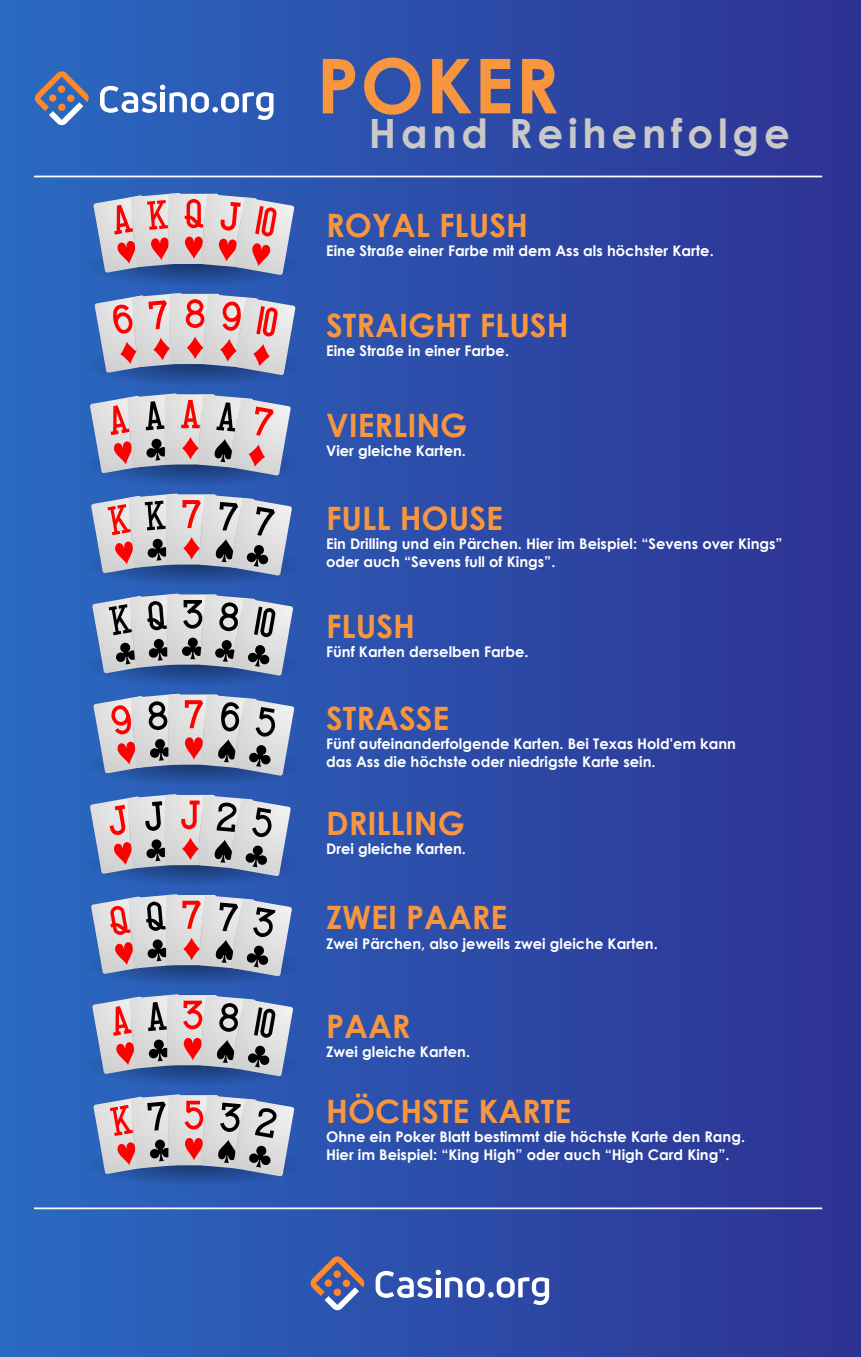
<style>
.page{position:relative;width:861px;height:1357px;background:#fff}
.page>*{position:absolute;margin:0;border:0;box-sizing:border-box;transform-origin:0 0}
.t1{font:700 75.77px "Century Gothic";letter-spacing:.02em;color:#f7963e}
.t2{font:700 40.25px "Century Gothic";letter-spacing:.12em;color:#c9c9c9}
.t3{font:700 32.2px "Century Gothic";color:#f7963e}
.t4{font:700 14.7px/17.5px "Century Gothic";color:#fff}
</style>
<div class="page">
<div style="left:0;top:0;width:860px;height:1356px;background:linear-gradient(to right,#2b6bc2,#2e3292)"></div>
<hr style="left:34px;top:175px;width:787px;height:2px;background:#fff">
<hr style="left:34px;top:1207px;width:787px;height:1px;background:#fff">
<svg style="left:83px;top:1093px;width:221px;height:92px;background:#9296b2"></svg>
<svg style="left:83px;top:993px;width:221px;height:92px;background:#9094b1"></svg>
<svg style="left:83px;top:893px;width:221px;height:92px;background:#9197b3"></svg>
<svg style="left:83px;top:793px;width:221px;height:92px;background:#9298b4"></svg>
<svg style="left:83px;top:693px;width:221px;height:92px;background:#9195b1"></svg>
<svg style="left:83px;top:593px;width:221px;height:92px;background:#8393b0"></svg>
<svg style="left:83px;top:493px;width:221px;height:92px;background:#9297b4"></svg>
<svg style="left:83px;top:393px;width:221px;height:92px;background:#9799b5"></svg>
<svg style="left:83px;top:292px;width:221px;height:93px;background:#a197b5"></svg>
<svg style="left:83px;top:192px;width:221px;height:93px;background:#a294b1"></svg>
<svg style="left:34px;top:71px;width:55px;height:54px;background:#6979a3"></svg>
<svg style="left:100px;top:85px;width:173px;height:36px"></svg>
<svg style="left:310px;top:1255px;width:54px;height:54px;background:#6b6d97"></svg>
<svg style="left:375px;top:1269px;width:174px;height:36px"></svg>
<h1 class="t1" style="left:316px;top:28px;width:244px">POKER</h1>
<h2 class="t2" style="left:368px;top:103px;width:422px">Hand Reihenfolge</h2>
<h3 class="t3" style="left:326px;top:201px;width:203px">ROYAL FLUSH</h3>
<p class="t4" style="left:326px;top:241px;width:389px">Eine Straße einer Farbe mit dem Ass als höchster Karte.</p>
<h3 class="t3" style="left:326px;top:300px;width:244px">STRAIGHT FLUSH</h3>
<p class="t4" style="left:326px;top:341px;width:184px">Eine Straße in einer Farbe.</p>
<h3 class="t3" style="left:326px;top:400px;width:143px">VIERLING</h3>
<p class="t4" style="left:326px;top:441px;width:141px">Vier gleiche Karten.</p>
<h3 class="t3" style="left:326px;top:493px;width:178px">FULL HOUSE</h3>
<p class="t4" style="left:326px;top:534px;width:458px">Ein Drilling und ein Pärchen. Hier im Beispiel: “Sevens over Kings” oder auch “Sevens full of Kings”.</p>
<h3 class="t3" style="left:326px;top:601px;width:90px">FLUSH</h3>
<p class="t4" style="left:326px;top:642px;width:204px">Fünf Karten derselben Farbe.</p>
<h3 class="t3" style="left:326px;top:693px;width:125px">STRASSE</h3>
<p class="t4" style="left:326px;top:734px;width:411px">Fünf aufeinanderfolgende Karten. Bei Texas Hold'em kann das Ass die höchste oder niedrigste Karte sein.</p>
<h3 class="t3" style="left:326px;top:798px;width:140px">DRILLING</h3>
<p class="t4" style="left:326px;top:839px;width:141px">Drei gleiche Karten.</p>
<h3 class="t3" style="left:326px;top:893px;width:183px">ZWEI PAARE</h3>
<p class="t4" style="left:326px;top:934px;width:333px">Zwei Pärchen, also jeweils zwei gleiche Karten.</p>
<h3 class="t3" style="left:326px;top:1001px;width:86px">PAAR</h3>
<p class="t4" style="left:326px;top:1042px;width:145px">Zwei gleiche Karten.</p>
<h3 class="t3" style="left:326px;top:1086px;width:246px">HÖCHSTE KARTE</h3>
<p class="t4" style="left:326px;top:1126px;width:420px">Ohne ein Poker Blatt bestimmt die höchste Karte den Rang.<br>Hier im Beispiel: “King High” oder auch “High Card King”.</p>
</div>
